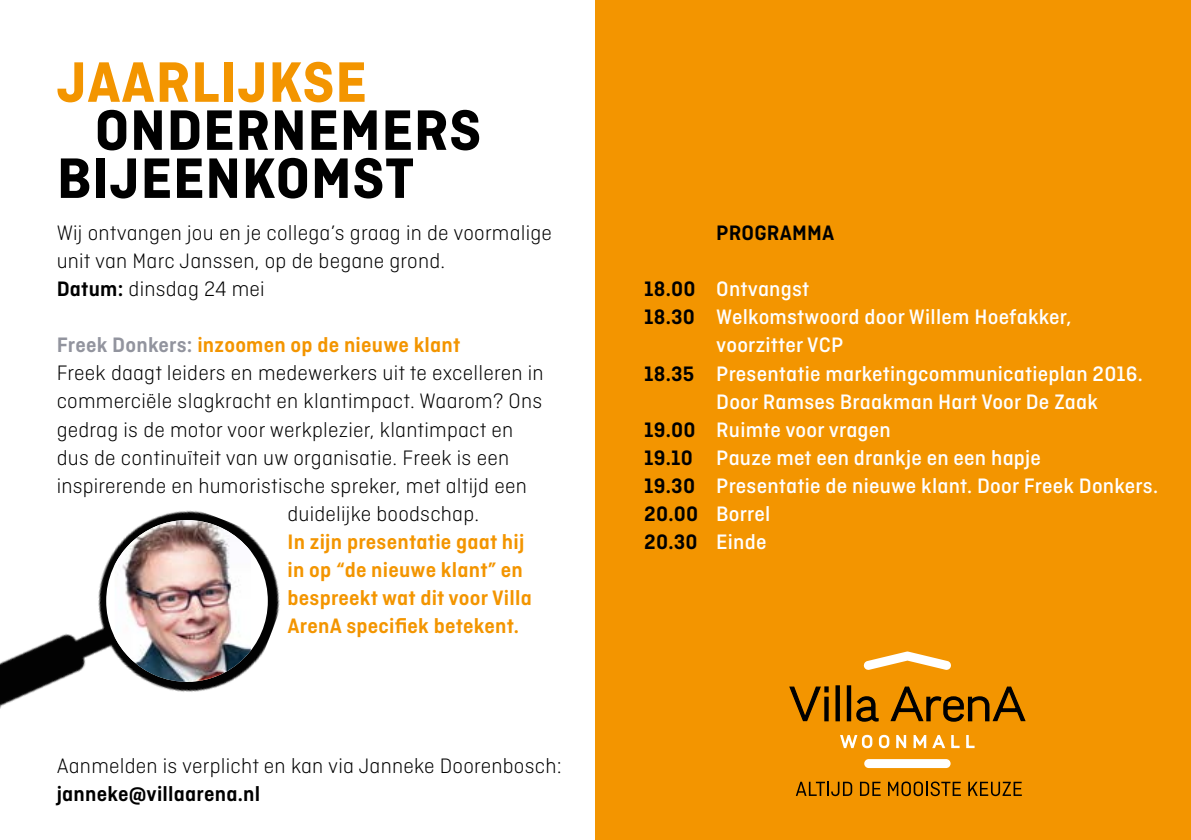
<style>
.page{position:relative;width:1191px;height:840px;background:#fff}
.page>*{position:absolute;margin:0;border:0;box-sizing:border-box;transform-origin:0 0}
.t1{font:700 60px/48px "Ciutadella";letter-spacing:.01em;color:#000}
.t2{font:700 60px "Ciutadella";letter-spacing:.01em;color:#f39500}
.t3{font:300 22px/28px "Ciutadella";letter-spacing:.01em;color:#000}
.t4{font:500 22px "Ciutadella";letter-spacing:.01em;color:#fff}
.t5{font:600 22px/28px "Ciutadella";letter-spacing:.01em;color:#f39500}
.t6{font:600 22px "Ciutadella";letter-spacing:.01em;color:#000}
.s1{font-weight:600}
.s2{color:#92949e}
.s3{font-weight:600;color:#000}
.s4{font-weight:500;color:#fff}
</style>
<div class="page">
<div style="left:595px;top:0;width:596px;height:839px;background:#f39500"></div>
<svg style="left:863px;top:651px;width:88px;height:19px"></svg>
<hr style="left:1049px;top:678px;width:1px;height:60px;background:#fff">
<svg style="left:789px;top:685px;width:237px;height:112px"></svg>
<img style="left:0;top:510px;width:280px;height:199px">
<div style="left:106px;top:519px;width:162px;height:162px;background:#fff;border-radius:50%"></div>
<img style="left:115px;top:519px;width:136px;height:162px">
<h1 class="t2" style="left:57px;top:47px;width:312px">JAARLIJKSE</h1>
<h1 class="t1" style="left:57px;top:106px;width:426px;text-indent:38px">ONDERNEMERS<br>BIJEENKOMST</h1>
<p class="t3" style="left:57px;top:219px;width:497px">Wij ontvangen jou en je collega’s graag in de voormalige unit van Marc Janssen, op de begane grond.<br><span class="s1">Datum:</span> dinsdag 24 mei</p>
<p class="t5" style="left:57px;top:331px;width:405px"><span class="s2">Freek Donkers:</span> inzoomen op de nieuwe klant</p>
<p class="t3" style="left:57px;top:359px;width:488px">Freek daagt leiders en medewerkers uit te excelleren in</p>
<p class="t3" style="left:57px;top:387px;width:487px">commerciële slagkracht en klantimpact. Waarom? Ons</p>
<p class="t3" style="left:57px;top:415px;width:458px">gedrag is de motor voor werkplezier, klantimpact en</p>
<p class="t3" style="left:57px;top:443px;width:454px">dus de continuïteit van uw organisatie. Freek is een</p>
<p class="t3" style="left:57px;top:471px;width:472px">inspirerende en humoristische spreker, met altijd een</p>
<p class="t3" style="left:287px;top:499px;width:193px">duidelijke boodschap.</p>
<p class="t5" style="left:287px;top:527px;width:246px">In zijn presentatie gaat hij in op “de nieuwe klant” en bespreekt wat dit voor Villa<br>ArenA specifiek betekent.</p>
<p class="t3" style="left:57px;top:751px;width:506px">Aanmelden is verplicht en kan via Janneke Doorenbosch:</p>
<p class="t6" style="left:57px;top:780px;width:205px">janneke@villaarena.nl</p>
<p class="t6" style="left:716px;top:220px;width:120px">PROGRAMMA</p>
<p class="t4" style="left:644px;top:277px;width:167px"><span class="s3">18.00</span> Ontvangst</p>
<p class="t4" style="left:644px;top:305px;width:429px"><span class="s3">18.30</span> Welkomstwoord door Willem Hoefakker,</p>
<p class="t4" style="left:716px;top:333px;width:128px">voorzitter VCP</p>
<p class="t4" style="left:644px;top:361px;width:500px"><span class="s3">18.35</span> Presentatie marketingcommunicatieplan 2016.</p>
<p class="t4" style="left:716px;top:389px;width:383px">Door Ramses Braakman Hart Voor De Zaak</p>
<p class="t4" style="left:644px;top:417px;width:248px"><span class="s3">19.00</span> Ruimte voor vragen</p>
<p class="t4" style="left:644px;top:445px;width:398px"><span class="s3">19.10</span> Pauze met een drankje en een hapje</p>
<p class="t4" style="left:644px;top:473px;width:515px"><span class="s3">19.30</span> Presentatie de nieuwe klant. Door Freek Donkers.</p>
<p class="t4" style="left:644px;top:501px;width:128px"><span class="s3">20.00</span> Borrel</p>
<p class="t6" style="left:644px;top:528px;width:124px">20.30 <span class="s4">Einde</span></p>
</div>
